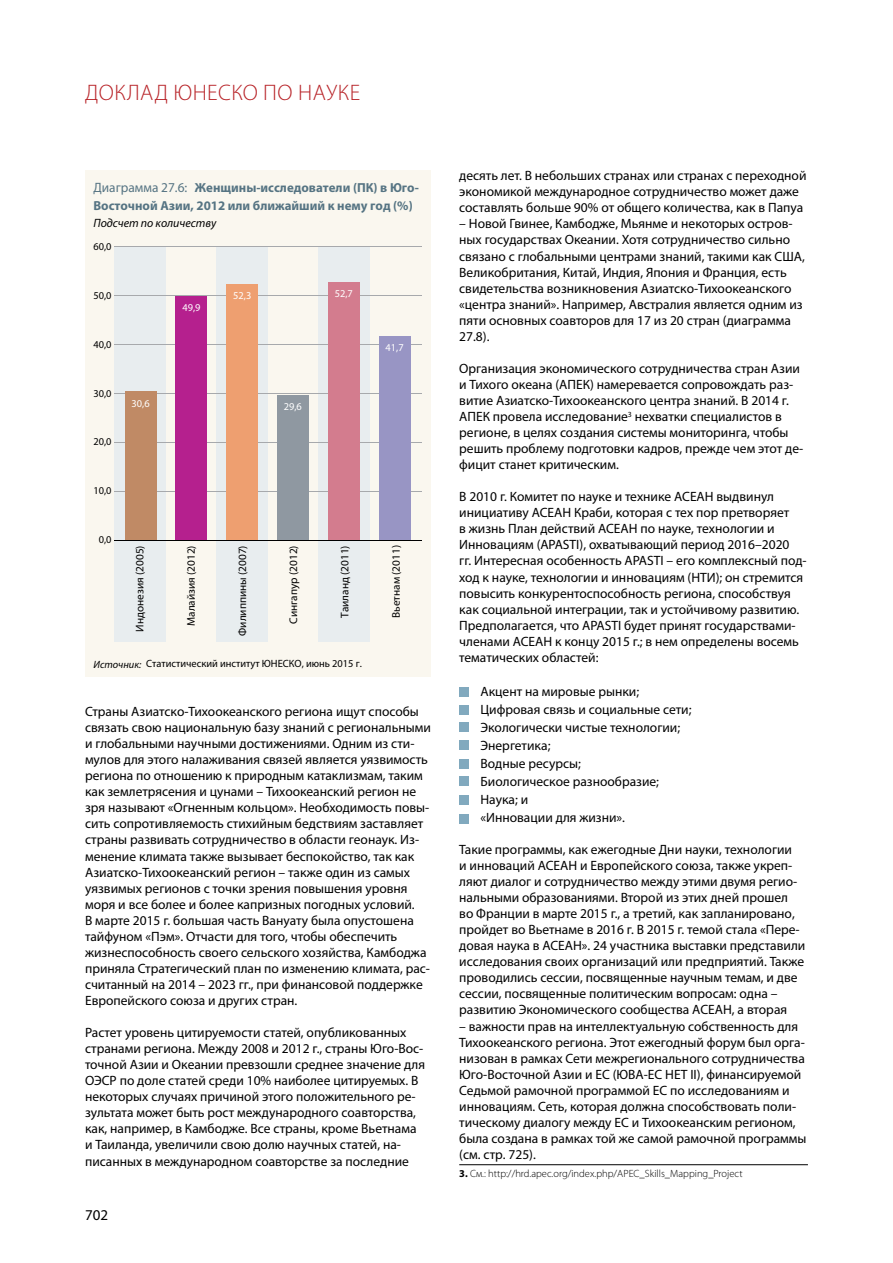
<style>
.page{position:relative;width:893px;height:1263px;background:#fff}
.page>*{position:absolute;margin:0;border:0;box-sizing:border-box;transform-origin:0 0}
.t1{font:300 22.5px "Myriad Pro";letter-spacing:.02em;color:#b72126}
.t2{font:15px "Myriad Pro";color:#000}
.t3{font:13.5px/16px "Myriad Pro";color:#000}
.t4{font:700 13.05px/18px "Myriad Pro";color:#567483}
.t5{font:italic 12px "Myriad Pro";color:#000}
.t6{font:11.1px "Myriad Pro";color:#000}
.t7{font:10.5px "Myriad Pro";color:#000}
.t8{font:300 10.5px "Myriad Pro";color:#000}
.t9{font:10.5px "Myriad Pro";color:#fff}
.s1{font-weight:400;font-size:13.5px}
.s2{font-style:italic}
.s3{font-weight:700}
</style>
<div class="page">
<div style="left:85px;top:170px;width:345px;height:506px;background:#faf7ef"></div>
<div style="left:115px;top:247px;width:51px;height:395px;background:#e8edef"></div>
<div style="left:216px;top:247px;width:52px;height:395px;background:#e8edef"></div>
<div style="left:318px;top:247px;width:52px;height:395px;background:#e8edef"></div>
<hr style="left:115px;top:246px;width:307px;height:1px;background:#a7a9ac">
<hr style="left:115px;top:491px;width:307px;height:1px;background:#a7a9ac">
<hr style="left:115px;top:442px;width:307px;height:1px;background:#a7a9ac">
<hr style="left:115px;top:393px;width:307px;height:1px;background:#a7a9ac">
<hr style="left:115px;top:344px;width:307px;height:1px;background:#a7a9ac">
<hr style="left:115px;top:295px;width:307px;height:1px;background:#a7a9ac">
<div style="left:125px;top:391px;width:31px;height:149px;background:#c08a65"></div>
<div style="left:176px;top:296px;width:31px;height:244px;background:#b5208e"></div>
<div style="left:227px;top:284px;width:31px;height:256px;background:#ee9f70"></div>
<div style="left:277px;top:395px;width:32px;height:145px;background:#8f98a1"></div>
<div style="left:328px;top:282px;width:32px;height:258px;background:#d37c8e"></div>
<div style="left:379px;top:336px;width:31px;height:204px;background:#9895c4"></div>
<hr style="left:115px;top:540px;width:307px;height:1px;background:#000">
<hr style="left:459px;top:1164px;width:349px;height:1px;background:#000">
<div style="left:459px;top:687px;width:9px;height:9px;background:#81a9be"></div>
<div style="left:459px;top:706px;width:9px;height:9px;background:#81a9be"></div>
<div style="left:459px;top:723px;width:9px;height:9px;background:#81a9be"></div>
<div style="left:459px;top:740px;width:9px;height:10px;background:#81a9be"></div>
<div style="left:459px;top:759px;width:9px;height:9px;background:#81a9be"></div>
<div style="left:459px;top:776px;width:9px;height:10px;background:#81a9be"></div>
<div style="left:459px;top:795px;width:9px;height:9px;background:#81a9be"></div>
<div style="left:459px;top:815px;width:9px;height:9px;background:#81a9be"></div>
<h1 class="t1" style="left:85px;top:79px;width:276px">ДОКЛАД ЮНЕСКО ПО НАУКЕ</h1>
<p class="t4" style="left:93px;top:178px;width:327px"><span class="s1">Диаграмма 27.6:</span> Женщины-исследователи (ПК) в Юго-<br>Восточной Азии, 2012 или ближайший к нему год (%)</p>
<p class="t5" style="left:93px;top:215px;width:124px">Подсчет по количеству</p>
<p class="t7" style="left:93px;top:240px;width:20px">60,0</p>
<p class="t7" style="left:93px;top:289px;width:20px">50,0</p>
<p class="t7" style="left:93px;top:338px;width:20px">40,0</p>
<p class="t7" style="left:93px;top:386px;width:20px">30,0</p>
<p class="t7" style="left:93px;top:435px;width:20px">20,0</p>
<p class="t7" style="left:93px;top:484px;width:20px">10,0</p>
<p class="t7" style="left:99px;top:533px;width:14px">0,0</p>
<p class="t9" style="left:182px;top:301px;width:20px">49,9</p>
<p class="t9" style="left:233px;top:289px;width:20px">52,3</p>
<p class="t9" style="left:132px;top:397px;width:20px">30,6</p>
<p class="t9" style="left:284px;top:400px;width:20px">29,6</p>
<p class="t9" style="left:335px;top:286px;width:20px">52,7</p>
<p class="t9" style="left:386px;top:341px;width:20px">41,7</p>
<p class="t6" style="left:133px;top:631px;width:88px;rotate:-90deg">Индонезия (2005)</p>
<p class="t6" style="left:184px;top:626px;width:82px;rotate:-90deg">Малайзия (2012)</p>
<p class="t6" style="left:235px;top:636px;width:92px;rotate:-90deg">Филиппины (2007)</p>
<p class="t6" style="left:287px;top:624px;width:80px;rotate:-90deg">Сингапур (2012)</p>
<p class="t6" style="left:338px;top:618px;width:74px;rotate:-90deg">Таиланд (2011)</p>
<p class="t6" style="left:389px;top:618px;width:74px;rotate:-90deg">Вьетнам (2011)</p>
<p class="t7" style="left:93px;top:657px;width:270px"><span class="s2">Источник:</span> Статистический институт ЮНЕСКО, июнь 2015 г.</p>
<p class="t3" style="left:85px;top:703px;width:347px">Страны Азиатско-Тихоокеанского региона ищут способы связать свою национальную базу знаний с региональными и глобальными научными достижениями. Одним из сти&shy;мулов для этого налаживания связей является уязвимость региона по отношению к природным катаклизмам, таким как землетрясения и цунами – Тихоокеанский регион не зря называют «Огненным кольцом». Необходимость повы&shy;сить сопротивляемость стихийным бедствиям заставляет страны развивать сотрудничество в области геонаук. Из&shy;менение климата также вызывает беспокойство, так как Азиатско-Тихоокеанский регион – также один из самых уязвимых регионов с точки зрения повышения уровня моря и все более и более капризных погодных условий.<br>В марте 2015 г. большая часть Вануату была опустошена тайфуном «Пэм». Отчасти для того, чтобы обеспечить жизнеспособность своего сельского хозяйства, Камбоджа приняла Стратегический план по изменению климата, рас&shy;считанный на 2014 – 2023 гг., при финансовой поддержке Европейского союза и других стран.</p>
<p class="t3" style="left:85px;top:1024px;width:342px">Растет уровень цитируемости статей, опубликованных странами региона. Между 2008 и 2012 г., страны Юго-Вос&shy;точной Азии и Океании превзошли среднее значение для ОЭСР по доле статей среди 10% наиболее цитируемых. В некоторых случаях причиной этого положительного ре&shy;зультата может быть рост международного соавторства, как, например, в Камбодже. Все страны, кроме Вьетнама и Таиланда, увеличили свою долю научных статей, на&shy;писанных в международном соавторстве за последние</p>
<p class="t2" style="left:85px;top:1206px;width:25px">702</p>
<p class="t3" style="left:459px;top:167px;width:349px">десять лет. В небольших странах или странах с переходной экономикой международное сотрудничество может даже составлять больше 90% от общего количества, как в Папуа</p>
<p class="t3" style="left:459px;top:216px;width:347px">– Новой Гвинее, Камбодже, Мьянме и некоторых остров&shy;ных государствах Океании. Хотя сотрудничество сильно связано с глобальными центрами знаний, такими как США, Великобритания, Китай, Индия, Япония и Франция, есть свидетельства возникновения Азиатско-Тихоокеанского «центра знаний». Например, Австралия является одним из пяти основных соавторов для 17 из 20 стран (диаграмма 27.8).</p>
<p class="t3" style="left:459px;top:360px;width:346px">Организация экономического сотрудничества стран Азии и Тихого океана (АПЕК) намеревается сопровождать раз&shy;витие Азиатско-Тихоокеанского центра знаний. В 2014 г.<br>АПЕК провела исследование<sup>3</sup> нехватки специалистов в регионе, в целях создания системы мониторинга, чтобы решить проблему подготовки кадров, прежде чем этот де&shy;фицит станет критическим.</p>
<p class="t3" style="left:459px;top:488px;width:349px">В 2010 г. Комитет по науке и технике АСЕАН выдвинул инициативу АСЕАН Краби, которая с тех пор претворяет<br>в жизнь План действий АСЕАН по науке, технологии и Инновациям (APASTI), охватывающий период 2016–2020<br>гг. Интересная особенность APASTI – его комплексный под&shy;ход к науке, технологии и инновациям (НТИ); он стремится повысить конкурентоспособность региона, способствуя как социальной интеграции, так и устойчивому развитию.<br>Предполагается, что APASTI будет принят государствами&shy;членами АСЕАН к концу 2015 г.; в нем определены восемь тематических областей:</p>
<p class="t3" style="left:480px;top:682px;width:213px;line-height:18px">Акцент на мировые рынки;<br>Цифровая связь и социальные сети;<br>Экологически чистые технологии;<br>Энергетика;<br>Водные ресурсы;<br>Биологическое разнообразие;<br>Наука; и<br>«Инновации для жизни».</p>
<p class="t3" style="left:459px;top:841px;width:348px">Такие программы, как ежегодные Дни науки, технологии<br>и инноваций АСЕАН и Европейского союза, также укреп&shy;ляют диалог и сотрудничество между этими двумя регио&shy;нальными образованиями. Второй из этих дней прошел во Франции в марте 2015 г., а третий, как запланировано, пройдет во Вьетнаме в 2016 г. В 2015 г. темой стала «Пере&shy;довая наука в АСЕАН». 24 участника выставки представили исследования своих организаций или предприятий. Также проводились сессии, посвященные научным темам, и две сессии, посвященные политическим вопросам: одна – развитию Экономического сообщества АСЕАН, а вторая</p>
<p class="t3" style="left:459px;top:1018px;width:349px">– важности прав на интеллектуальную собственность для Тихоокеанского региона. Этот ежегодный форум был орга&shy;низован в рамках Сети межрегионального сотрудничества Юго-Восточной Азии и ЕС (ЮВА-ЕС НЕТ II), финансируемой Седьмой рамочной программой ЕС по исследованиям и инновациям. Сеть, которая должна способствовать поли&shy;тическому диалогу между ЕС и Тихоокеанским регионом, была создана в рамках той же самой рамочной программы (см. стр. 725).</p>
<p class="t8" style="left:459px;top:1167px;width:285px"><span class="s3">3.</span> См.: http://hrd.apec.org/index.php/APEC_Skills_Mapping_Project</p>
</div>
